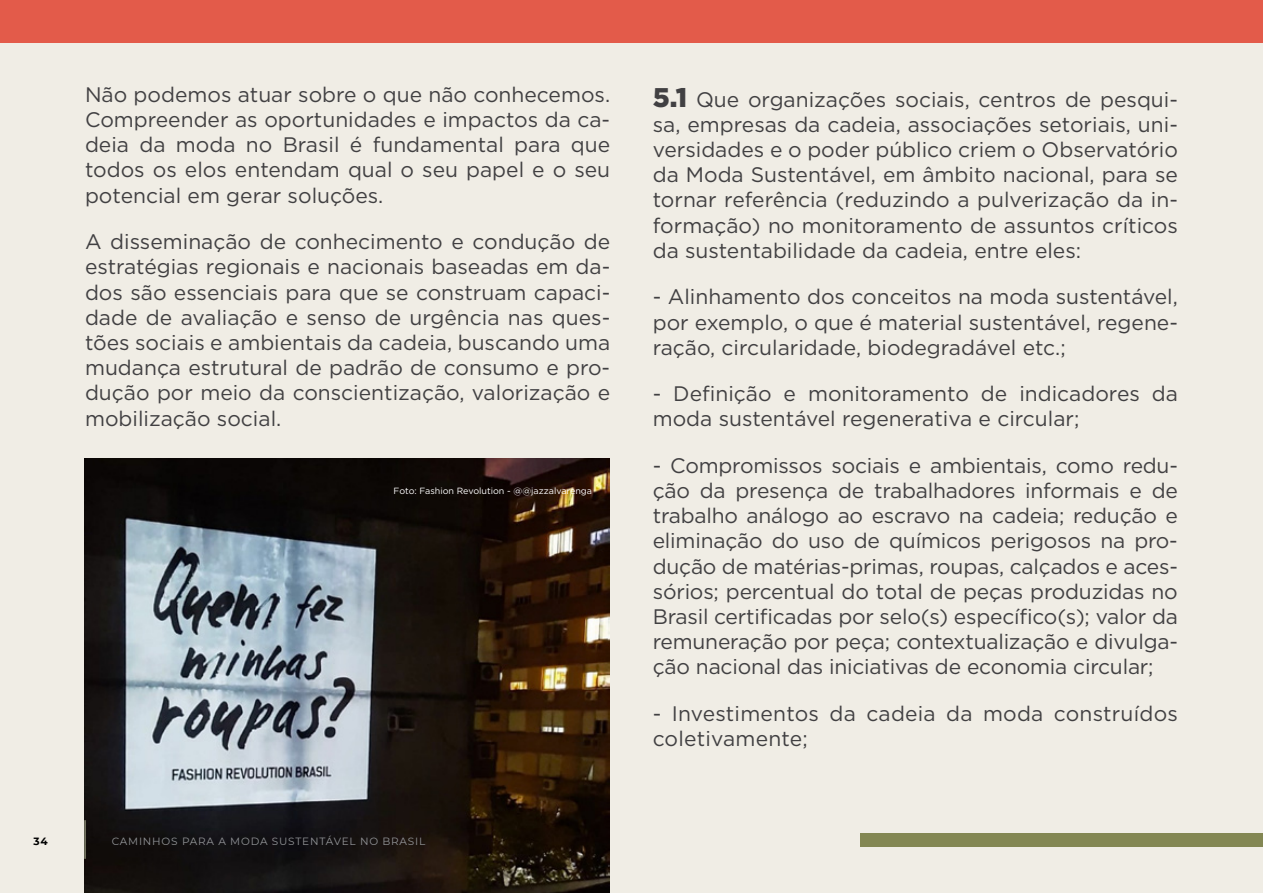
<style>
.page{position:relative;width:1263px;height:893px;background:#f0ede5}
.page>*{position:absolute;margin:0;border:0;box-sizing:border-box;transform-origin:0 0}
.t1{font:21px/25.2px "Gotham";color:#414042;text-align:justify}
.t2{font:10.5px "Montserrat";letter-spacing:.075em;color:#939598}
.t3{font:700 10.5px "Montserrat";color:#000}
.t4{font:9px "Gotham";color:#fff}
.s1{font-weight:900;font-size:27px}
</style>
<div class="page">
<div style="left:0;top:0;width:1263px;height:43px;background:#e35b4a"></div>
<hr style="left:1262px;top:0;width:1px;height:43px;background:#838753">
<img style="left:85px;top:459px;width:524px;height:434px">
<hr style="left:85px;top:820px;width:1px;height:39px;background:#c2c5a5">
<div style="left:860px;top:833px;width:402px;height:13px;background:#838753"></div>
<p class="t1" style="left:85px;top:81px;width:527px">Não podemos atuar sobre o que não conhecemos.<br>Compreender as oportunidades e impactos da ca&shy;deia da moda no Brasil é fundamental para que todos os elos entendam qual o seu papel e o seu potencial em gerar soluções.</p>
<p class="t1" style="left:85px;top:229px;width:527px">A disseminação de conhecimento e condução de estratégias regionais e nacionais baseadas em da&shy;dos são essenciais para que se construam capaci&shy;dade de avaliação e senso de urgência nas ques&shy;tões sociais e ambientais da cadeia, buscando uma mudança estrutural de padrão de consumo e pro&shy;dução por meio da conscientização, valorização e mobilização social.</p>
<p class="t4" style="left:394px;top:485px;width:200px">Foto: Fashion Revolution - @@jazzalvarenga</p>
<p class="t3" style="left:34px;top:833px;width:16px">34</p>
<p class="t2" style="left:112px;top:834px;width:315px">CAMINHOS PARA A MODA SUSTENTÁVEL NO BRASIL</p>
<p class="t1" style="left:653px;top:86px;width:527px"><span class="s1">5.1</span> Que organizações sociais, centros de pesqui&shy;sa, empresas da cadeia, associações setoriais, uni&shy;versidades e o poder público criem o Observatório da Moda Sustentável, em âmbito nacional, para se tornar referência (reduzindo a pulverização da in&shy;formação) no monitoramento de assuntos críticos da sustentabilidade da cadeia, entre eles:</p>
<p class="t1" style="left:653px;top:284px;width:527px">- Alinhamento dos conceitos na moda sustentável, por exemplo, o que é material sustentável, regene&shy;ração, circularidade, biodegradável etc.;</p>
<p class="t1" style="left:653px;top:381px;width:527px">- Definição e monitoramento de indicadores da moda sustentável regenerativa e circular;</p>
<p class="t1" style="left:653px;top:452px;width:527px">- Compromissos sociais e ambientais, como redu&shy;ção da presença de trabalhadores informais e de trabalho análogo ao escravo na cadeia; redução e eliminação do uso de químicos perigosos na pro&shy;dução de matérias-primas, roupas, calçados e aces&shy;sórios; percentual do total de peças produzidas no Brasil certificadas por selo(s) específico(s); valor da remuneração por peça; contextualização e divulga&shy;ção nacional das iniciativas de economia circular;</p>
<p class="t1" style="left:653px;top:700px;width:527px">- Investimentos da cadeia da moda construídos coletivamente;</p>
</div>
